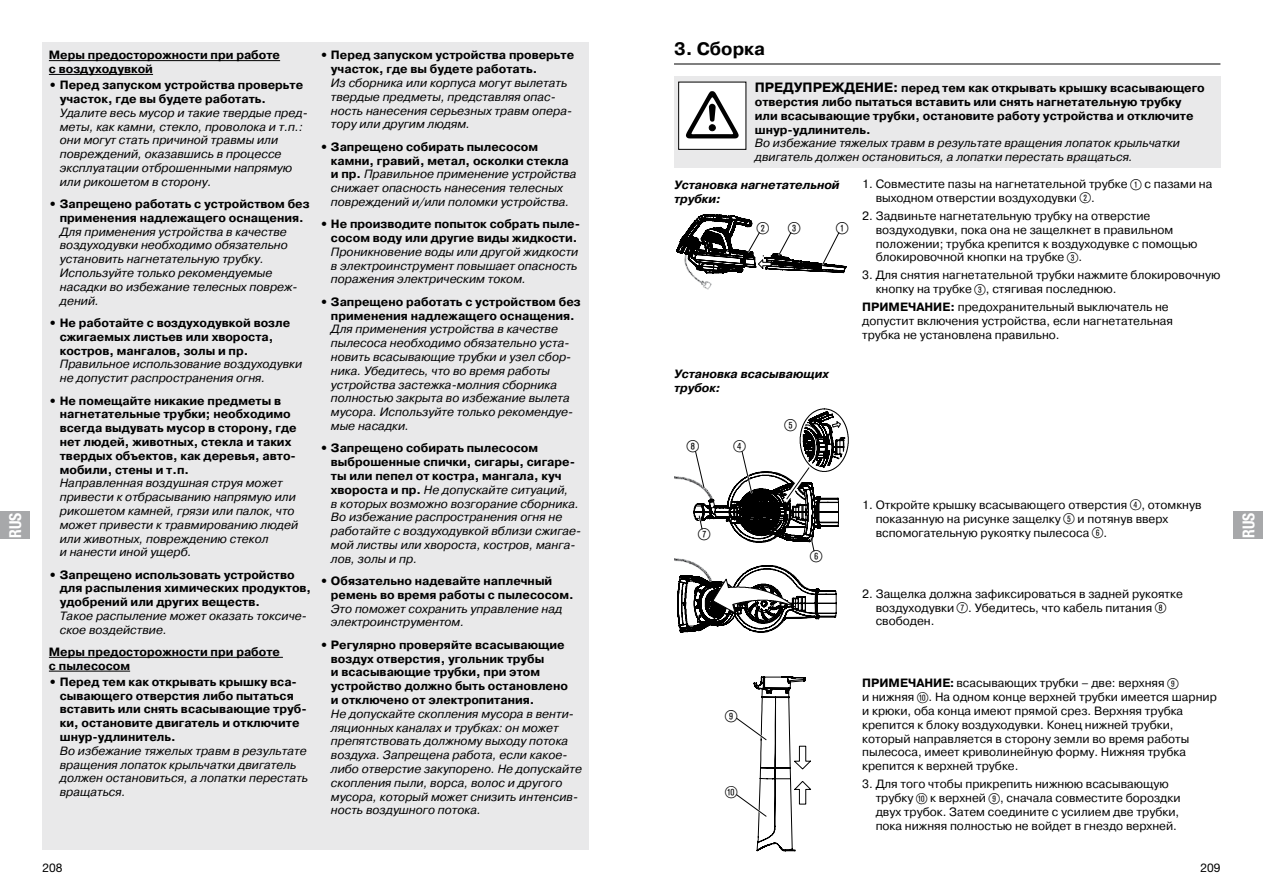
<style>
.page{position:relative;width:1263px;height:893px;background:#fff}
.page>*{position:absolute;margin:0;border:0;box-sizing:border-box;transform-origin:0 0}
.t1{font:18px "GARDENA Pro CYR Bold";color:#000}
.t2{font:16.5px "Ziffernim Kreisund Quadrat BQ";color:#000}
.t3{font:16.5px "GARDENA Pro Bo Cond";letter-spacing:-.01em;color:#fff;scale:.95 1}
.t4{font:12px/13.8px "GARDENA Pro CYR Reg Ita";color:#000}
.t5{font:12px/13.8px "GARDENA Pro CYR Bold";color:#000}
.t6{font:12px/13.8px "GARDENA Pro CYR Regular";color:#000}
.t7{font:12px/13.8px "GARDENA Pro CYR Bo Ita";color:#000}
.t8{font:12px "GARDENA Pro";color:#000}
.s1{font-family:"GARDENA Pro CYR Bold"}
.s2{font-size:13.5px}
.s3{font-family:"Ziffernim Kreisund Quadrat BQ";font-size:15px}
.s4{font-family:"GARDENA Pro";font-weight:700}
</style>
<div class="page">
<div style="left:43px;top:43px;width:546px;height:807px;background:#e9e9ea"></div>
<hr style="left:49px;top:60px;width:231px;height:1px;background:#000">
<hr style="left:49px;top:74px;width:104px;height:1px;background:#000">
<hr style="left:49px;top:657px;width:234px;height:1px;background:#000">
<hr style="left:49px;top:671px;width:81px;height:1px;background:#000">
<div style="left:674px;top:76px;width:546px;height:92px;background:#e9e9ea"></div>
<hr style="left:674px;top:64px;width:546px;height:1px;background:#000">
<div style="left:679px;top:82px;width:67px;height:67px;background:#fff"></div>
<svg style="left:686px;top:91px;width:53px;height:47px"></svg>
<div style="left:678px;top:82px;width:68px;height:68px;border:1px solid #000"></div>
<img style="left:690px;top:273px;width:22px;height:17px">
<svg style="left:676px;top:214px;width:170px;height:59px"></svg>
<img style="left:674px;top:558px;width:24px;height:7px">
<img style="left:674px;top:476px;width:19px;height:7px">
<svg style="left:677px;top:565px;width:160px;height:67px"></svg>
<svg style="left:693px;top:409px;width:156px;height:143px"></svg>
<svg style="left:736px;top:676px;width:75px;height:175px"></svg>
<div style="left:0;top:512px;width:30px;height:27px;background:#a7a8aa"></div>
<div style="left:1233px;top:512px;width:30px;height:27px;background:#a7a8aa"></div>
<h2 class="t3" style="left:5px;top:538px;width:28px;rotate:-90deg">RUS</h2>
<p class="t5" style="left:49px;top:48px;width:233px">Меры предосторожности при работе с воздуходувкой</p>
<p class="t5" style="left:60px;top:78px;width:245px;text-indent:-11px">• Перед запуском устройства проверьте участок, где вы будете работать.</p>
<p class="t4" style="left:60px;top:106px;width:249px">Удалите весь мусор и такие твердые пред&shy;меты, как камни, стекло, проволока и т.п.: они могут стать причиной травмы или повреждений, оказавшись в процессе эксплуатации отброшенными напрямую или рикошетом в сторону.</p>
<p class="t5" style="left:49px;top:197px;width:262px;text-align:center">• Запрещено работать с устройством без применения надлежащего оснащения.</p>
<p class="t4" style="left:60px;top:225px;width:239px">Для применения устройства в качестве воздуходувки необходимо обязательно установить нагнетательную трубку.<br>Используйте только рекомендуемые насадки во избежание телесных повреж&shy;дений.</p>
<p class="t5" style="left:60px;top:316px;width:232px;text-indent:-11px">• Не работайте с воздуходувкой возле сжигаемых листьев или хвороста, костров, мангалов, золы и пр.</p>
<p class="t4" style="left:60px;top:357px;width:244px">Правильное использование воздуходувки не допустит распространения огня.</p>
<p class="t5" style="left:60px;top:394px;width:238px;text-indent:-11px">• Не помещайте никакие предметы в нагнетательные трубки; необходимо всегда выдувать мусор в сторону, где нет людей, животных, стекла и таких твердых объектов, как деревья, авто&shy;мобили, стены и т.п.</p>
<p class="t4" style="left:60px;top:476px;width:240px">Направленная воздушная струя может привести к отбрасыванию напрямую или рикошетом камней, грязи или палок, что может привести к травмированию людей или животных, повреждению стекол<br>и нанести иной ущерб.</p>
<p class="t5" style="left:60px;top:568px;width:253px;text-indent:-11px">• Запрещено использовать устройство для распыления химических продуктов, удобрений или других веществ.</p>
<p class="t4" style="left:60px;top:609px;width:249px">Такое распыление может оказать токсиче&shy;ское воздействие.</p>
<p class="t5" style="left:49px;top:645px;width:233px">Меры предосторожности при работе с пылесосом</p>
<p class="t5" style="left:60px;top:675px;width:248px;text-indent:-11px">• Перед тем как открывать крышку вса&shy;сывающего отверстия либо пытаться вставить или снять всасывающие труб&shy;ки, остановите двигатель и отключите шнур-удлинитель.</p>
<p class="t4" style="left:60px;top:744px;width:250px">Во избежание тяжелых травм в результате вращения лопаток крыльчатки двигатель должен остановиться, а лопатки перестать вращаться.</p>
<p class="t5" style="left:331px;top:48px;width:245px;text-indent:-11px">• Перед запуском устройства проверьте участок, где вы будете работать.</p>
<p class="t4" style="left:331px;top:76px;width:243px">Из сборника или корпуса могут вылетать твердые предметы, представляя опас&shy;ность нанесения серьезных травм опера&shy;тору или другим людям.</p>
<p class="t5" style="left:331px;top:140px;width:239px;text-indent:-11px">• Запрещено собирать пылесосом камни, гравий, метал, осколки стекла</p>
<p class="t4" style="left:331px;top:167px;width:247px"><span class="s1">и пр.</span> Правильное применение устройства снижает опасность нанесения телесных повреждений и/или поломки устройства.</p>
<p class="t5" style="left:320px;top:217px;width:262px;text-align:right">• Не производите попыток собрать пыле&shy;сосом воду или другие виды жидкости.</p>
<p class="t4" style="left:331px;top:245px;width:249px;text-align:justify">Проникновение воды или другой жидкости в электроинструмент повышает опасность поражения электрическим током.</p>
<p class="t5" style="left:320px;top:295px;width:262px;text-align:center">• Запрещено работать с устройством без применения надлежащего оснащения.</p>
<p class="t4" style="left:331px;top:322px;width:244px">Для применения устройства в качестве пылесоса необходимо обязательно уста&shy;новить всасывающие трубки и узел сбор&shy;ника. Убедитесь, что во время работы устройства застежка-молния сборника полностью закрыта во избежание вылета мусора. Используйте только рекомендуе&shy;мые насадки.</p>
<p class="t5" style="left:331px;top:441px;width:246px;text-indent:-11px">• Запрещено собирать пылесосом выброшенные спички, сигары, сигаре&shy;ты или пепел от костра, мангала, куч</p>
<p class="t4" style="left:331px;top:483px;width:252px"><span class="s1">хвороста и пр.</span> Не допускайте ситуаций,<br>в которых возможно возгорание сборника.<br>Во избежание распространения огня не работайте с воздуходувкой вблизи сжигае&shy;мой листвы или хвороста, костров, манга&shy;лов, золы и пр.</p>
<p class="t5" style="left:331px;top:574px;width:244px;text-indent:-11px">• Обязательно надевайте наплечный ремень во время работы с пылесосом.</p>
<p class="t4" style="left:331px;top:602px;width:233px">Это поможет сохранить управление над электроинструментом.</p>
<p class="t5" style="left:331px;top:638px;width:239px;text-indent:-11px">• Регулярно проверяйте всасывающие воздух отверстия, угольник трубы<br>и всасывающие трубки, при этом устройство должно быть остановлено и отключено от электропитания.</p>
<p class="t4" style="left:331px;top:707px;width:253px">Не допускайте скопления мусора в венти&shy;ляционных каналах и трубках: он может препятствовать должному выходу потока воздуха. Запрещена работа, если какое&shy;либо отверстие закупорено. Не допускайте скопления пыли, ворса, волос и другого мусора, который может снизить интенсив&shy;ность воздушного потока.</p>
<p class="t8" style="left:43px;top:860px;width:22px">208</p>
<h1 class="t1" style="left:674px;top:39px;width:92px">3. Сборка</h1>
<p class="t5" style="left:755px;top:81px;width:452px"><span class="s2">ПРЕДУПРЕЖДЕНИЕ:</span> перед тем как открывать крышку всасывающего отверстия либо пытаться вставить или снять нагнетательную трубку или всасывающие трубки, остановите работу устройства и отключите шнур-удлинитель.</p>
<p class="t4" style="left:755px;top:136px;width:427px">Во избежание тяжелых травм в результате вращения лопаток крыльчатки двигатель должен остановиться, а лопатки перестать вращаться.</p>
<p class="t7" style="left:674px;top:178px;width:167px">Установка нагнетательной трубки:</p>
<h2 class="t2" style="left:757px;top:218px;width:45px">2 3</h2>
<h2 class="t2" style="left:836px;top:218px;width:14px">1</h2>
<p class="t6" style="left:876px;top:177px;width:338px;text-indent:-13px">1. Совместите пазы на нагнетательной трубке <span class="s3">1</span> с пазами на выходном отверстии воздуходувки <span class="s3">2</span>.</p>
<p class="t6" style="left:876px;top:209px;width:323px;text-indent:-13px">2. Задвиньте нагнетательную трубку на отверстие воздуходувки, пока она не защелкнет в правильном положении; трубка крепится к воздуходувке с помощью блокировочной кнопки на трубке <span class="s3">3</span>.</p>
<p class="t6" style="left:876px;top:268px;width:346px;text-indent:-13px">3. Для снятия нагнетательной трубки нажмите блокировочную кнопку на трубке <span class="s3">3</span>, стягивая последнюю.</p>
<p class="t6" style="left:862px;top:300px;width:312px"><span class="s1">ПРИМЕЧАНИЕ:</span> предохранительный выключатель не допустит включения устройства, если нагнетательная трубка не установлена правильно.</p>
<p class="t7" style="left:674px;top:367px;width:156px">Установка всасывающих трубок:</p>
<h2 class="t2" style="left:687px;top:437px;width:14px">8</h2>
<h2 class="t2" style="left:733px;top:437px;width:14px">4</h2>
<h2 class="t2" style="left:698px;top:525px;width:14px">7</h2>
<h2 class="t2" style="left:784px;top:416px;width:14px">5</h2>
<h2 class="t2" style="left:810px;top:547px;width:14px">6</h2>
<h2 class="t2" style="left:725px;top:706px;width:14px">9</h2>
<h2 class="t2" style="left:725px;top:783px;width:14px">0</h2>
<p class="t6" style="left:876px;top:498px;width:327px;text-indent:-13px">1. Откройте крышку всасывающего отверстия <span class="s3">4</span>, отомкнув показанную на рисунке защелку <span class="s3">5</span> и потянув вверх вспомогательную рукоятку пылесоса <span class="s3">6</span>.</p>
<p class="t6" style="left:876px;top:587px;width:309px;text-indent:-13px">2. Защелка должна зафиксироваться в задней рукоятке воздуходувки <span class="s3">7</span>. Убедитесь, что кабель питания <span class="s3">8 </span>свободен.</p>
<p class="t6" style="left:862px;top:676px;width:356px"><span class="s1">ПРИМЕЧАНИЕ</span><span class="s4">:</span> всасывающих трубки – две: верхняя <span class="s3">9<br></span>и нижняя <span class="s3">0</span>. На одном конце верхней трубки имеется шарнир и крюки, оба конца имеют прямой срез. Верхняя трубка крепится к блоку воздуходувки. Конец нижней трубки, который направляется в сторону земли во время работы пылесоса, имеет криволинейную форму. Нижняя трубка крепится к верхней трубке.</p>
<p class="t6" style="left:876px;top:777px;width:306px;text-indent:-13px">3. Для того чтобы прикрепить нижнюю всасывающую трубку <span class="s3">0</span> к верхней <span class="s3">9</span>, сначала совместите бороздки двух трубок. Затем соедините с усилием две трубки, пока нижняя полностью не войдет в гнездо верхней.</p>
<p class="t8" style="left:1200px;top:860px;width:22px">209</p>
<h2 class="t3" style="left:1238px;top:538px;width:28px;rotate:-90deg">RUS</h2>
</div>
